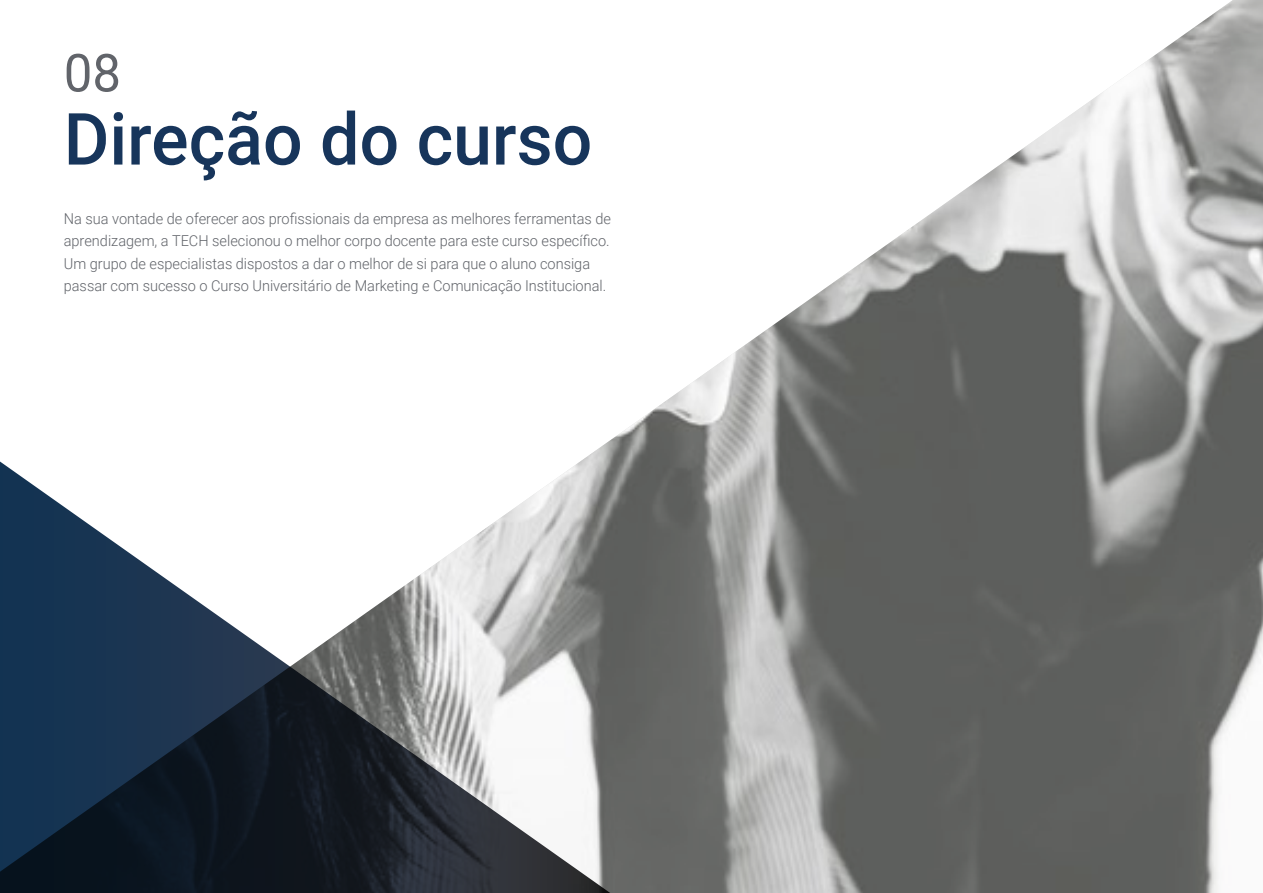
<style>
.page{position:relative;width:1263px;height:893px;background:#fff}
.page>*{position:absolute;margin:0;border:0;box-sizing:border-box;transform-origin:0 0}
.t1{font:500 72px "Roboto";color:#17355b}
.t2{font:52.5px "Roboto";color:#61646a}
.t3{font:300 15px/22.5px "Roboto";color:#61646a}
</style>
<div class="page">
<img style="left:602px;top:0;width:661px;height:893px">
<svg style="left:0;top:446px;width:640px;height:447px"></svg>
<h2 class="t2" style="left:64px;top:36px;width:59px">08</h2>
<h1 class="t1" style="left:64px;top:89px;width:530px">Direção do curso</h1>
<p class="t3" style="left:64px;top:207px;width:549px">Na sua vontade de oferecer aos profissionais da empresa as melhores ferramentas de aprendizagem, a TECH selecionou o melhor corpo docente para este curso específico.<br>Um grupo de especialistas dispostos a dar o melhor de si para que o aluno consiga passar com sucesso o Curso Universitário de Marketing e Comunicação Institucional.</p>
</div>
